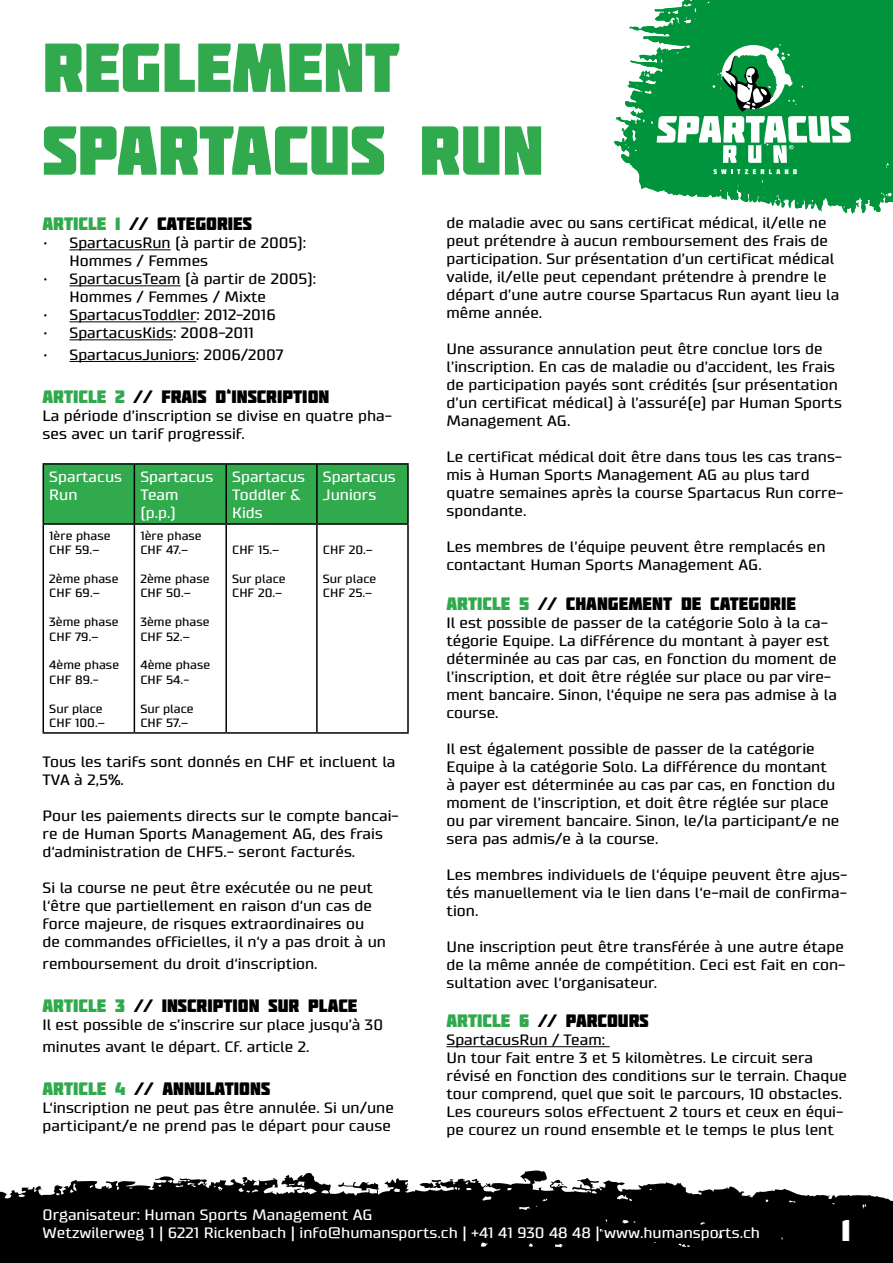
<style>
.page{position:relative;width:893px;height:1263px;background:#fff}
.page>*{position:absolute;margin:0;border:0;box-sizing:border-box;transform-origin:0 0}
.t1{font:69px/82.8px "Molot";color:#30aa4d}
.t2{font:30px "Molot";color:#fff}
.t3{font:18px "Molot";color:#000}
.t4{font:15px/18px "Supermolot";color:#000}
.t5{font:15px/18px "Supermolot";color:#fff}
.t6{font:12px/14.4px "Supermolot";color:#000}
.s1{color:#30aa4d}
</style>
<div class="page">
<svg style="left:0;top:1170px;width:893px;height:93px;fill:#000"></svg>
<svg style="left:614px;top:0;width:279px;height:214px;fill:#00943c"></svg>
<svg style="left:714px;top:169px;width:83px;height:5px"></svg>
<svg style="left:657px;top:44px;width:194px;height:119px"></svg>
<hr style="left:70px;top:249px;width:101px;height:1px;background:#000">
<hr style="left:70px;top:285px;width:111px;height:1px;background:#000">
<hr style="left:70px;top:321px;width:127px;height:1px;background:#000">
<hr style="left:70px;top:339px;width:103px;height:1px;background:#000">
<hr style="left:70px;top:361px;width:126px;height:1px;background:#000">
<div style="left:44px;top:465px;width:363px;height:58px;background:#30aa4d"></div>
<hr style="left:43px;top:463px;width:91px;height:2px;background:#000">
<hr style="left:43px;top:465px;width:1px;height:58px;background:#000">
<hr style="left:134px;top:463px;width:92px;height:2px;background:#000">
<hr style="left:134px;top:465px;width:1px;height:58px;background:#000">
<hr style="left:226px;top:463px;width:91px;height:2px;background:#000">
<hr style="left:225px;top:465px;width:2px;height:58px;background:#000">
<hr style="left:317px;top:463px;width:92px;height:2px;background:#000">
<hr style="left:316px;top:465px;width:2px;height:58px;background:#000">
<hr style="left:407px;top:465px;width:2px;height:58px;background:#000">
<hr style="left:43px;top:523px;width:91px;height:2px;background:#000">
<hr style="left:43px;top:525px;width:1px;height:207px;background:#000">
<hr style="left:134px;top:523px;width:92px;height:2px;background:#000">
<hr style="left:134px;top:525px;width:1px;height:207px;background:#000">
<hr style="left:226px;top:523px;width:91px;height:2px;background:#000">
<hr style="left:225px;top:525px;width:2px;height:207px;background:#000">
<hr style="left:317px;top:523px;width:92px;height:2px;background:#000">
<hr style="left:316px;top:525px;width:2px;height:207px;background:#000">
<hr style="left:407px;top:525px;width:2px;height:207px;background:#000">
<hr style="left:43px;top:732px;width:91px;height:2px;background:#000">
<hr style="left:134px;top:732px;width:92px;height:2px;background:#000">
<hr style="left:226px;top:732px;width:91px;height:2px;background:#000">
<hr style="left:317px;top:732px;width:92px;height:2px;background:#000">
<hr style="left:446px;top:1046px;width:164px;height:1px;background:#000">
<h1 class="t1" style="left:43px;top:25px;width:503px">REGLEMENT<br>SPARTACUS RUN</h1>
<p class="t3" style="left:43px;top:213px;width:211px"><span class="s1">ARTICLE 1</span> // CATEGORIES</p>
<p class="t4" style="left:70px;top:234px;width:238px;text-indent:-27px">• SpartacusRun (à partir de 2005):<br>Hommes / Femmes</p>
<p class="t4" style="left:70px;top:270px;width:248px;text-indent:-27px">• SpartacusTeam (à partir de 2005):<br>Hommes / Femmes / Mixte</p>
<p class="t4" style="left:43px;top:306px;width:235px">• SpartacusToddler: 2012-2016</p>
<p class="t4" style="left:43px;top:324px;width:213px">• SpartacusKids: 2008-2011</p>
<p class="t4" style="left:43px;top:346px;width:242px">• SpartacusJuniors: 2006/2007</p>
<p class="t3" style="left:43px;top:386px;width:288px"><span class="s1">ARTICLE 2</span> // FRAIS D‘INSCRIPTION</p>
<p class="t4" style="left:43px;top:407px;width:351px">La période d’inscription se divise en quatre pha&shy;ses avec un tarif progressif.</p>
<p class="t5" style="left:49px;top:468px;width:74px">Spartacus<br>Run</p>
<p class="t5" style="left:140px;top:468px;width:74px">Spartacus<br>Team (p.p.)</p>
<p class="t5" style="left:232px;top:468px;width:74px">Spartacus<br>Toddler &amp;<br>Kids</p>
<p class="t5" style="left:323px;top:468px;width:74px">Spartacus<br>Juniors</p>
<p class="t6" style="left:49px;top:528px;width:63px">1ère phase<br>CHF 59.–</p>
<p class="t6" style="left:49px;top:572px;width:71px">2ème phase<br>CHF 69.–</p>
<p class="t6" style="left:49px;top:615px;width:71px">3ème phase<br>CHF 79.–</p>
<p class="t6" style="left:49px;top:658px;width:71px">4ème phase<br>CHF 89.-</p>
<p class="t6" style="left:49px;top:701px;width:57px">Sur place<br>CHF 100.–</p>
<p class="t6" style="left:140px;top:528px;width:63px">1ère phase<br>CHF 47.–</p>
<p class="t6" style="left:140px;top:572px;width:71px">2ème phase<br>CHF 50.–</p>
<p class="t6" style="left:140px;top:615px;width:71px">3ème phase<br>CHF 52.–</p>
<p class="t6" style="left:140px;top:658px;width:71px">4ème phase<br>CHF 54.-</p>
<p class="t6" style="left:140px;top:701px;width:55px">Sur place<br>CHF 57.–</p>
<p class="t6" style="left:323px;top:543px;width:52px">CHF 20.–</p>
<p class="t6" style="left:323px;top:572px;width:55px">Sur place<br>CHF 25.–</p>
<p class="t6" style="left:232px;top:543px;width:49px">CHF 15.–</p>
<p class="t6" style="left:232px;top:572px;width:55px">Sur place<br>CHF 20.–</p>
<p class="t4" style="left:43px;top:753px;width:355px">Tous les tarifs sont donnés en CHF et incluent la<br>TVA à 2,5%.</p>
<p class="t4" style="left:43px;top:807px;width:358px">Pour les paiements directs sur le compte bancai&shy;re de Human Sports Management AG, des frais d‘administration de CHF5.- seront facturés.</p>
<p class="t4" style="left:43px;top:879px;width:345px">Si la course ne peut être exécutée ou ne peut l‘être que partiellement en raison d‘un cas de force majeure, de risques extraordinaires ou<br>de commandes officielles, il n‘y a pas droit à un</p>
<p class="t4" style="left:43px;top:955px;width:277px">remboursement du droit d‘inscription.</p>
<p class="t3" style="left:43px;top:995px;width:316px"><span class="s1">ARTICLE 3</span> // INSCRIPTION SUR PLACE</p>
<p class="t4" style="left:43px;top:1014px;width:342px;line-height:21.6px">Il est possible de s’inscrire sur place jusqu’à 30 minutes avant le départ. Cf. article 2.</p>
<p class="t3" style="left:43px;top:1078px;width:229px"><span class="s1">ARTICLE 4</span> // ANNULATIONS</p>
<p class="t4" style="left:43px;top:1099px;width:353px">L‘inscription ne peut pas être annulée. Si un/une participant/e ne prend pas le départ pour cause</p>
<p class="t4" style="left:446px;top:214px;width:394px">de maladie avec ou sans certificat médical, il/elle ne peut prétendre à aucun remboursement des frais de participation. Sur présentation d’un certificat médical valide, il/elle peut cependant prétendre à prendre le départ d’une autre course Spartacus Run ayant lieu la même année.</p>
<p class="t4" style="left:446px;top:340px;width:397px">Une assurance annulation peut être conclue lors de l’inscription. En cas de maladie ou d’accident, les frais de participation payés sont crédités (sur présentation d’un certificat médical) à l’assuré(e) par Human Sports Management AG.</p>
<p class="t4" style="left:446px;top:448px;width:399px">Le certificat médical doit être dans tous les cas trans&shy;mis à Human Sports Management AG au plus tard quatre semaines après la course Spartacus Run corre&shy;spondante.</p>
<p class="t4" style="left:446px;top:538px;width:381px">Les membres de l’équipe peuvent être remplacés en contactant Human Sports Management AG.</p>
<p class="t3" style="left:446px;top:592px;width:351px"><span class="s1">ARTICLE 5</span> // CHANGEMENT DE CATEGORIE</p>
<p class="t4" style="left:446px;top:613px;width:392px">Il est possible de passer de la catégorie Solo à la ca&shy;tégorie Equipe. La différence du montant à payer est déterminée au cas par cas, en fonction du moment de l’inscription, et doit être réglée sur place ou par vire&shy;ment bancaire. Sinon, l‘équipe ne sera pas admise à la course.</p>
<p class="t4" style="left:446px;top:739px;width:394px">Il est également possible de passer de la catégorie Equipe à la catégorie Solo. La différence du montant à payer est déterminée au cas par cas, en fonction du moment de l’inscription, et doit être réglée sur place ou par virement bancaire. Sinon, le/la participant/e ne sera pas admis/e à la course.</p>
<p class="t4" style="left:446px;top:865px;width:402px;text-align:justify">Les membres individuels de l‘équipe peuvent être ajus&shy;tés manuellement via le lien dans l‘e-mail de confirma&shy;tion.</p>
<p class="t4" style="left:446px;top:937px;width:401px;text-align:justify">Une inscription peut être transférée à une autre étape de la même année de compétition. Ceci est fait en con&shy;sultation avec l‘organisateur.</p>
<p class="t3" style="left:446px;top:1010px;width:204px"><span class="s1">ARTICLE 6</span> // PARCOURS</p>
<p class="t4" style="left:446px;top:1031px;width:402px">SpartacusRun / Team:<br>Un tour fait entre 3 et 5 kilomètres. Le circuit sera révisé en fonction des conditions sur le terrain. Chaque tour comprend, quel que soit le parcours, 10 obstacles.<br>Les coureurs solos effectuent 2 tours et ceux en équi&shy;pe courez un round ensemble et le temps le plus lent</p>
<p class="t5" style="left:43px;top:1206px;width:719px">Organisateur: Human Sports Management AG<br>Wetzwilerweg 1 | 6221 Rickenbach | info@humansports.ch | +41 41 930 48 48 | www.humansports.ch</p>
<h2 class="t2" style="left:841px;top:1213px;width:10px">1</h2>
</div>
